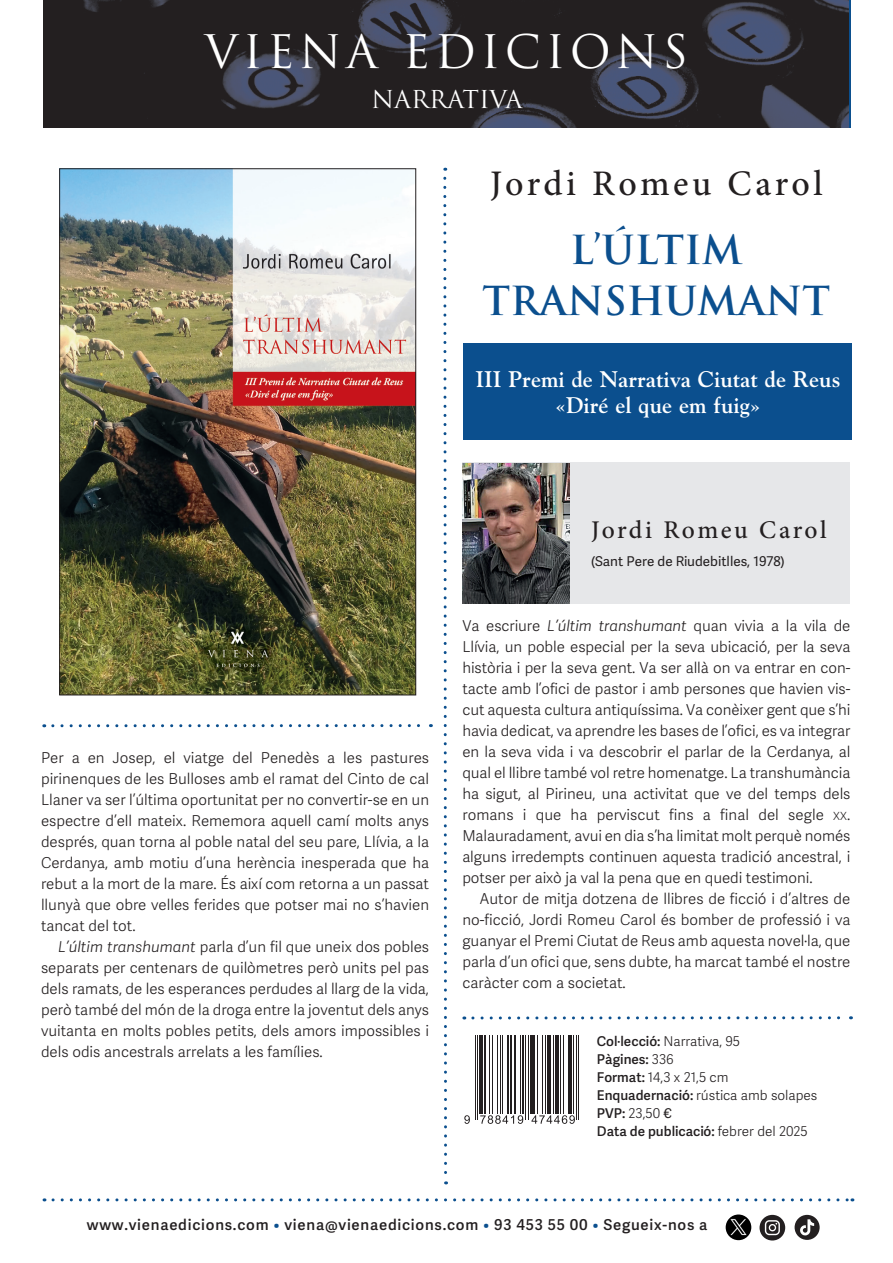
<style>
.page{position:relative;width:893px;height:1263px;background:#fff}
.page>*{position:absolute;margin:0;border:0;box-sizing:border-box;transform-origin:0 0}
.t1{font:45px "Trajan Pro";letter-spacing:.1em;color:#fff}
.t2{font:700 39px/51px "Trajan Pro";color:#0b4f8e;text-align:center}
.t3{font:500 36px "Minion Pro";letter-spacing:.095em;color:#231f20}
.t4{font:500 25.5px "Minion Pro";letter-spacing:.095em;color:#231f20}
.t5{font:24px "Trajan Pro";color:#fff}
.t6{font:700 22.5px/25.5px "Goudy Std";color:#fff;text-align:center}
.t7{font:300 15px/21px "Adelle Sans";color:#231f20;text-align:justify}
.t8{font:600 15px "Adelle Sans";letter-spacing:.05em;color:#231f20}
.t9{font:300 13.5px "Adelle Sans";color:#231f20}
.t10{font:600 13.5px "Adelle Sans";color:#231f20}
.t11{font:13.5px "Adelle Sans";color:#231f20}
.s1{font-style:italic}
.s2{font-size:11.25px}
.s3{font-weight:600}
.s4{font-weight:300}
.s5{font-weight:400}
.s6{color:#0b4f8e}
</style>
<div class="page">
<img style="left:61px;top:170px;width:353px;height:523px">
<svg style="left:443px;top:168px;width:5px;height:1016px"></svg>
<svg style="left:53px;top:724px;width:378px;height:3px"></svg>
<div style="left:464px;top:343px;width:388px;height:96px;background:#0b4f8e"></div>
<img style="left:44px;top:0;width:804px;height:128px">
<svg style="left:473px;top:1016px;width:378px;height:3px"></svg>
<svg style="left:480px;top:1115px;width:43px;height:9px"></svg>
<svg style="left:531px;top:1115px;width:44px;height:9px"></svg>
<svg style="left:464px;top:1115px;width:6px;height:9px"></svg>
<hr style="left:475px;top:1036px;width:1px;height:84px;background:#231f20">
<hr style="left:477px;top:1036px;width:1px;height:84px;background:#231f20">
<hr style="left:479px;top:1036px;width:3px;height:78px;background:#231f20">
<hr style="left:484px;top:1036px;width:2px;height:78px;background:#231f20">
<hr style="left:489px;top:1036px;width:1px;height:78px;background:#231f20">
<hr style="left:492px;top:1036px;width:1px;height:78px;background:#231f20">
<hr style="left:497px;top:1036px;width:1px;height:78px;background:#231f20">
<hr style="left:500px;top:1036px;width:1px;height:78px;background:#231f20">
<hr style="left:502px;top:1036px;width:1px;height:78px;background:#231f20">
<hr style="left:507px;top:1036px;width:2px;height:78px;background:#231f20">
<hr style="left:510px;top:1036px;width:2px;height:78px;background:#231f20">
<hr style="left:514px;top:1036px;width:2px;height:78px;background:#231f20">
<hr style="left:520px;top:1036px;width:1px;height:78px;background:#231f20">
<hr style="left:522px;top:1036px;width:2px;height:78px;background:#231f20">
<hr style="left:525px;top:1036px;width:1px;height:84px;background:#231f20">
<hr style="left:528px;top:1036px;width:1px;height:84px;background:#231f20">
<hr style="left:530px;top:1036px;width:1px;height:78px;background:#231f20">
<hr style="left:532px;top:1036px;width:3px;height:78px;background:#231f20">
<hr style="left:537px;top:1036px;width:1px;height:78px;background:#231f20">
<hr style="left:542px;top:1036px;width:1px;height:78px;background:#231f20">
<hr style="left:545px;top:1036px;width:1px;height:78px;background:#231f20">
<hr style="left:547px;top:1036px;width:3px;height:78px;background:#231f20">
<hr style="left:553px;top:1036px;width:1px;height:78px;background:#231f20">
<hr style="left:555px;top:1036px;width:3px;height:78px;background:#231f20">
<hr style="left:560px;top:1036px;width:1px;height:78px;background:#231f20">
<hr style="left:563px;top:1036px;width:1px;height:78px;background:#231f20">
<hr style="left:568px;top:1036px;width:3px;height:78px;background:#231f20">
<hr style="left:573px;top:1036px;width:1px;height:78px;background:#231f20">
<hr style="left:576px;top:1036px;width:1px;height:84px;background:#231f20">
<hr style="left:578px;top:1036px;width:1px;height:84px;background:#231f20">
<div style="left:462px;top:462px;width:388px;height:142px;background:#e6e7e9"></div>
<img style="left:462px;top:463px;width:107px;height:141px">
<svg style="left:53px;top:1198px;width:800px;height:3px"></svg>
<svg style="left:759px;top:1215px;width:26px;height:25px"></svg>
<svg style="left:795px;top:1215px;width:25px;height:25px"></svg>
<img style="left:726px;top:1214px;width:25px;height:26px;border-radius:13px">
<p class="t1" style="left:205px;top:23px;width:485px">VIENA EDICIONS</p>
<p class="t5" style="left:371px;top:84px;width:152px">NARRATIVA</p>
<p class="t3" style="left:490px;top:160px;width:334px">Jordi Romeu Carol</p>
<p class="t2" style="left:483px;top:225px;width:349px">L’ÚLTIM<br>TRANSHUMANT</p>
<p class="t6" style="left:475px;top:366px;width:366px">III Premi de Narrativa Ciutat de Reus «Diré el que em fuig»</p>
<p class="t7" style="left:41px;top:747px;width:390px">Per a en Josep, el viatge del Penedès a les pastures pirinenques de les Bulloses amb el ramat del Cinto de cal Llaner va ser l’última oportunitat per no convertir-se en un espectre d’ell mateix. Rememora aquell camí molts anys després, quan torna al poble natal del seu pare, Llívia, a la Cerdanya, amb motiu d’una herència inesperada que ha rebut a la mort de la mare. És així com retorna a un passat llunyà que obre velles ferides que potser mai no s’havien tancat del tot.</p>
<p class="t7" style="left:41px;top:936px;width:390px;text-indent:17px"><span class="s1">L’últim transhumant</span> parla d’un fil que uneix dos pobles separats per centenars de quilòmetres però units pel pas dels ramats, de les esperances perdudes al llarg de la vida, però també del món de la droga entre la joventut dels anys vuitanta en molts pobles petits, dels amors impossibles i dels odis ancestrals arrelats a les famílies.</p>
<p class="t4" style="left:591px;top:512px;width:237px">Jordi Romeu Carol</p>
<p class="t11" style="left:591px;top:553px;width:195px">(Sant Pere de Riudebitlles, 1978)</p>
<p class="t7" style="left:462px;top:615px;width:390px">Va escriure <span class="s1">L’últim transhumant</span> quan vivia a la vila de Llívia, un poble especial per la seva ubicació, per la seva història i per la seva gent. Va ser allà on va entrar en con&shy;tacte amb l’ofici de pastor i amb persones que havien vis&shy;cut aquesta cultura antiquíssima. Va conèixer gent que s’hi havia dedicat, va aprendre les bases de l’ofici, es va integrar en la seva vida i va descobrir el parlar de la Cerdanya, al qual el llibre també vol retre homenatge. La transhumància ha sigut, al Pirineu, una activitat que ve del temps dels romans i que ha perviscut fins a final del segle <span class="s2">xx</span>.<br>Malauradament, avui en dia s’ha limitat molt perquè només alguns irredempts continuen aquesta tradició ancestral, i potser per això ja val la pena que en quedi testimoni.</p>
<p class="t7" style="left:462px;top:888px;width:390px;text-indent:17px">Autor de mitja dotzena de llibres de ficció i d’altres de no-ficció, Jordi Romeu Carol és bomber de professió i va guanyar el Premi Ciutat de Reus amb aquesta novel·la, que parla d’un ofici que, sens dubte, ha marcat també el nostre caràcter com a societat.</p>
<p class="t9" style="left:597px;top:1033px;width:145px"><span class="s3">Col·lecció:</span> Narrativa, 95</p>
<p class="t10" style="left:597px;top:1051px;width:78px">Pàgines: <span class="s4">336</span></p>
<p class="t9" style="left:597px;top:1069px;width:133px"><span class="s3">Format:</span> 14,3 x 21,5 cm</p>
<p class="t9" style="left:597px;top:1087px;width:222px"><span class="s3">Enquadernació:</span> rústica amb solapes</p>
<p class="t9" style="left:597px;top:1105px;width:76px"><span class="s3">PVP:</span> 23,50 <span class="s5">€</span></p>
<p class="t10" style="left:597px;top:1123px;width:212px">Data de publicació: <span class="s4">febrer del 2025</span></p>
<p class="t8" style="left:87px;top:1216px;width:622px">www.vienaedicions.com <span class="s6">•</span> viena@vienaedicions.com <span class="s6">•</span> 93 453 55 00 <span class="s6">•</span> Segueix-nos a</p>
</div>
